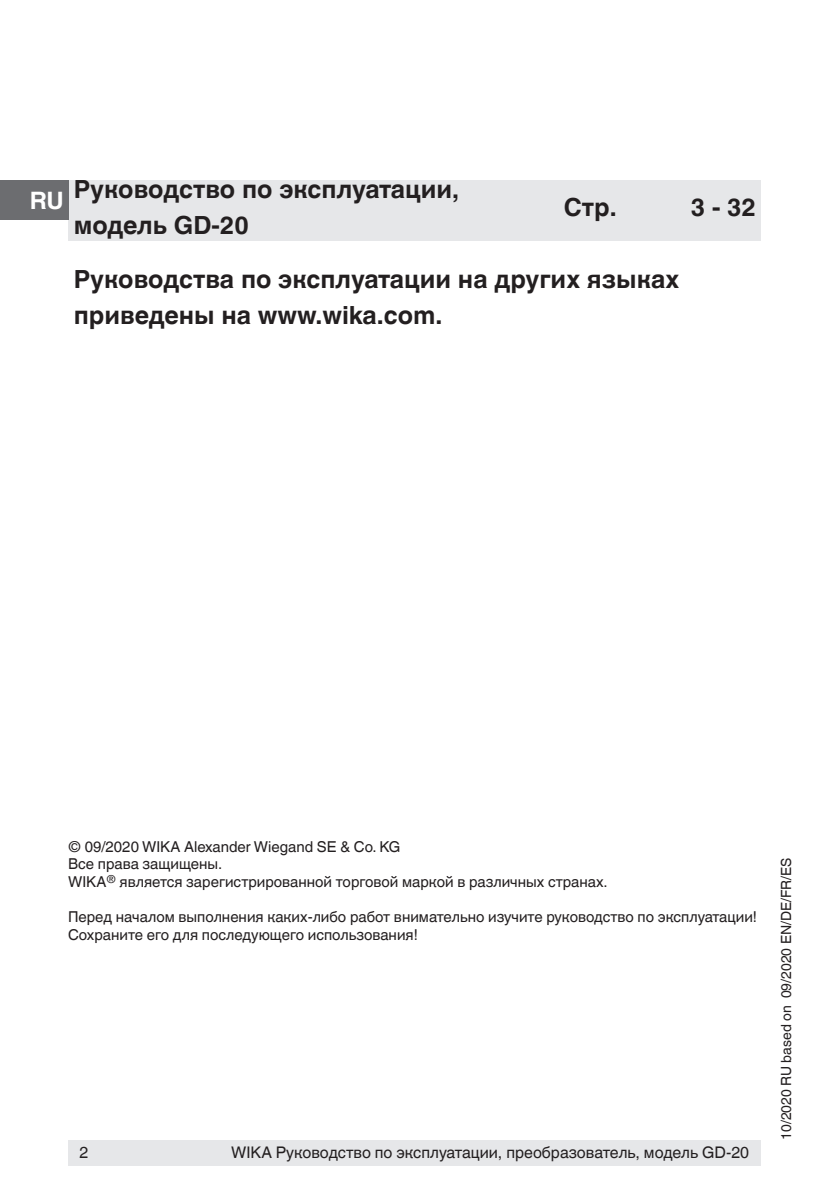
<style>
.page{position:relative;width:840px;height:1191px;background:#fff}
.page>*{position:absolute;margin:0;border:0;box-sizing:border-box;transform-origin:0 0}
.t1{font:700 25px/36px "Helvetica World";color:#231f20}
.t2{font:16px "Helvetica World";color:#231f20}
.t3{font:15px/17.6px "Helvetica World";color:#231f20}
.t4{font:14px "Helvetica World";color:#231f20}
</style>
<div class="page">
<div style="left:68px;top:1140px;width:692px;height:25px;background:#e6e7e9"></div>
<div style="left:68px;top:180px;width:692px;height:60px;background:#e6e7e9"></div>
<div style="left:0;top:180px;width:68px;height:40px;background:#6c6d70"></div>
<h1 class="t1" style="left:74px;top:171px;width:387px;text-indent:-44px"><sub>RU</sub> Руководство по эксплуатации, модель GD-20</h1>
<h1 class="t1" style="left:563px;top:189px;width:54px">Стр.</h1>
<h1 class="t1" style="left:690px;top:189px;width:66px">3 - 32</h1>
<h1 class="t1" style="left:74px;top:261px;width:606px">Руководства по эксплуатации на других языках приведены на www.wika.com.</h1>
<p class="t3" style="left:68px;top:837px;width:541px">© 09/2020 WIKA Alexander Wiegand SE &amp; Co. KG<br>Все права защищены.<br>WIKA<sup>®</sup> является зарегистрированной торговой маркой в различных странах.</p>
<p class="t3" style="left:68px;top:908px;width:690px">Перед началом выполнения каких-либо работ внимательно изучите руководство по эксплуатации!<br>Сохраните его для последующего использования!</p>
<p class="t2" style="left:79px;top:1143px;width:10px">2</p>
<p class="t2" style="left:231px;top:1143px;width:519px">WIKA Руководство по эксплуатации, преобразователь, модель GD-20</p>
<p class="t4" style="left:777px;top:1140px;width:284px;rotate:-90deg">10/2020 RU based on 09/2020 EN/DE/FR/ES</p>
</div>
